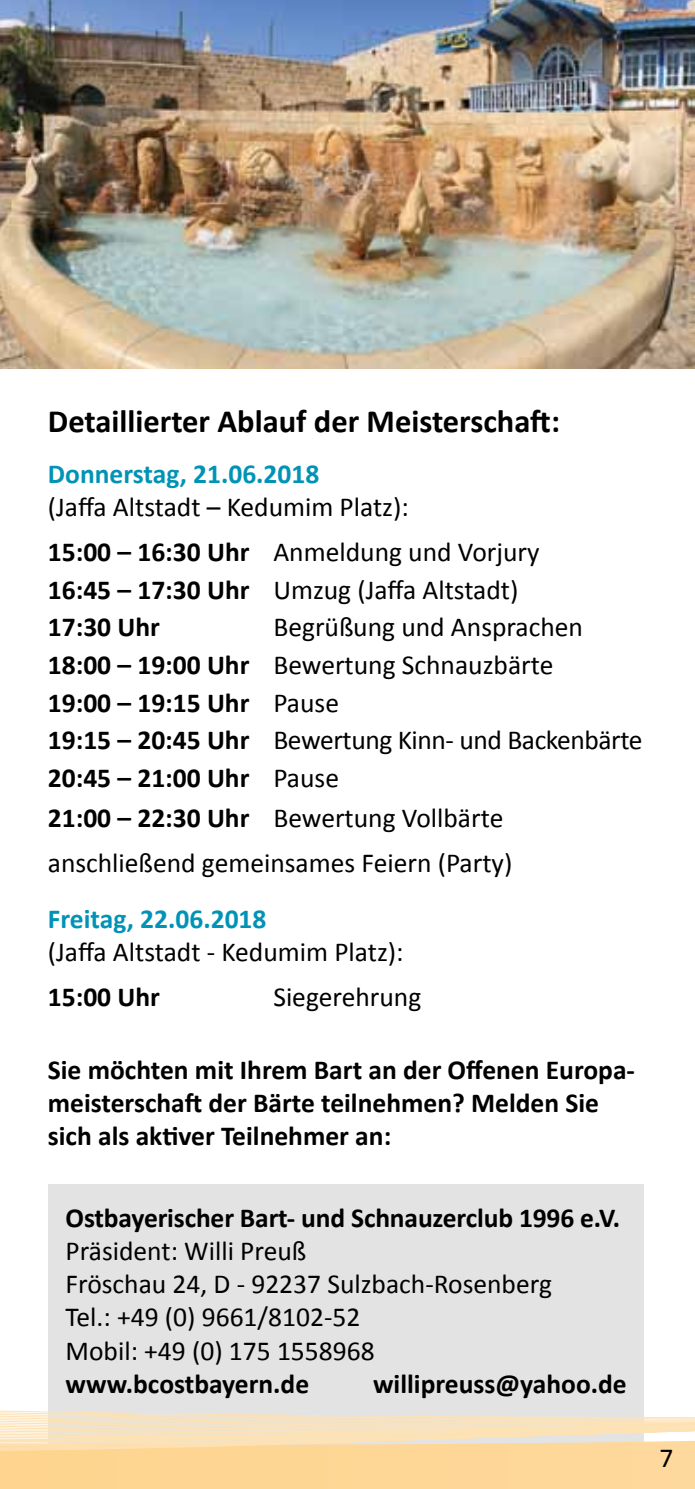
<style>
.page{position:relative;width:695px;height:1489px;background:#fff}
.page>*{position:absolute;margin:0;border:0;box-sizing:border-box;transform-origin:0 0}
.t1{font:700 32.5px "Calibri";color:#000}
.t2{font:27.5px/37.5px "Calibri";color:#000}
.t3{font:700 27.5px/33px "Calibri";color:#000}
.t4{font:700 27.5px "Calibri";color:#0093b6}
.s1{font-weight:700}
.s2{font-weight:400}
</style>
<div class="page">
<div style="left:48px;top:1183px;width:595px;height:281px;background:#e3e3e3"></div>
<div style="left:0;top:1467px;width:694px;height:21px;background:#fed795"></div>
<div style="left:0;top:1448px;width:694px;height:19px;background:#fed796"></div>
<svg style="left:0;top:1374px;width:694px;height:74px"></svg>
<img style="left:0;top:0;width:694px;height:369px">
<p class="t1" style="left:48px;top:401px;width:513px">Detaillierter Ablauf der Meisterschaft:</p>
<p class="t4" style="left:48px;top:457px;width:273px">Donnerstag, 21.06.2018</p>
<p class="t2" style="left:48px;top:483px;width:493px;line-height:45px">(Jaffa Altstadt – Kedumim Platz):<br><span class="s1">15:00 – 16:30 Uhr</span> Anmeldung und Vorjury</p>
<p class="t3" style="left:48px;top:569px;width:472px;line-height:37.5px">16:45 – 17:30 Uhr <span class="s2">Umzug (Jaffa Altstadt)<br></span>17:30 Uhr</p>
<p class="t2" style="left:48px;top:607px;width:596px;text-indent:225px">Begrüßung und Ansprachen<br><span class="s1">18:00 – 19:00 Uhr</span> Bewertung Schnauzbärte<br><span class="s1">19:00 – 19:15 Uhr</span> Pause<br><span class="s1">19:15 – 20:45 Uhr</span> Bewertung Kinn- und Backenbärte<br><span class="s1">20:45 – 21:00 Uhr</span> Pause</p>
<p class="t2" style="left:48px;top:793px;width:466px;line-height:45px"><span class="s1">21:00 – 22:30 Uhr</span> Bewertung Vollbärte anschließend gemeinsames Feiern (Party)</p>
<p class="t4" style="left:48px;top:902px;width:220px">Freitag, 22.06.2018</p>
<p class="t2" style="left:48px;top:932px;width:357px">(Jaffa Altstadt - Kedumim Platz):</p>
<p class="t3" style="left:48px;top:979px;width:114px">15:00 Uhr</p>
<p class="t2" style="left:273px;top:977px;width:149px">Siegerehrung</p>
<p class="t3" style="left:48px;top:1051px;width:588px">Sie möchten mit Ihrem Bart an der Offenen Europa&shy;meisterschaft der Bärte teilnehmen? Melden Sie sich als aktiver Teilnehmer an:</p>
<p class="t3" style="left:66px;top:1200px;width:556px">Ostbayerischer Bart- und Schnauzerclub 1996 e.V.</p>
<p class="t2" style="left:66px;top:1233px;width:488px;line-height:33px">Präsident: Willi Preuß<br>Fröschau 24, D - 92237 Sulzbach-Rosenberg<br>Tel.: +49 (0) 9661/8102-52<br>Mobil: +49 (0) 175 1558968</p>
<p class="t3" style="left:66px;top:1365px;width:245px">www.bcostbayern.de</p>
<p class="t3" style="left:373px;top:1365px;width:255px">willipreuss@yahoo.de</p>
<p class="t2" style="left:659px;top:1437px;width:15px">7</p>
</div>
